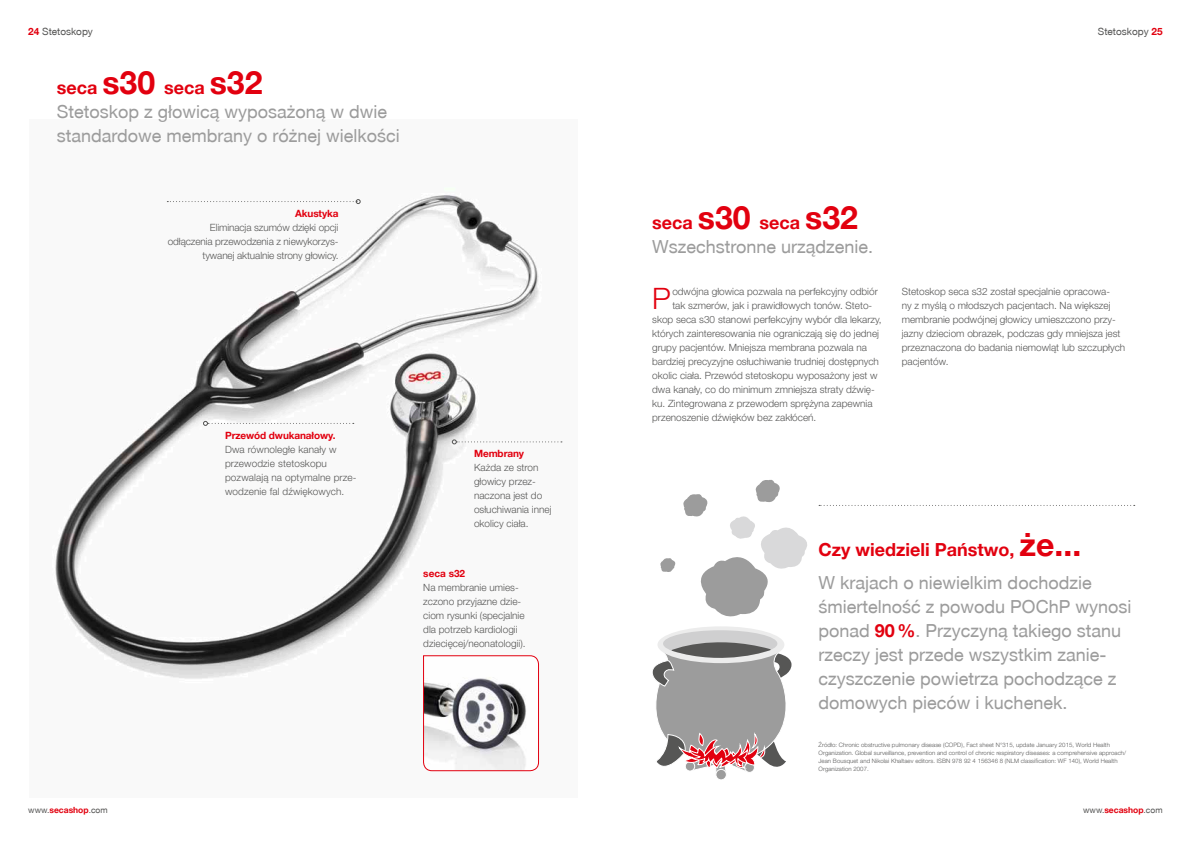
<style>
.page{position:relative;width:1191px;height:842px;background:#fff}
.page>*{position:absolute;margin:0;border:0;box-sizing:border-box;transform-origin:0 0}
.t1{font:300 29.6px "secaglobal";color:#e2000f}
.t2{font:18px/24px "secaglobal";color:#9c9c9c}
.t3{font:300 10px/14px "secaglobal";color:#565655}
.t4{font:700 10px "secaglobal";letter-spacing:-.01em;color:#e2000f}
.t5{font:10px "secaglobal";color:#565655}
.t6{font:8.5px "secaglobal";color:#565655}
.t7{font:300 6px/8px "secaglobal";letter-spacing:.01em;color:#565655}
.s1{font-weight:700;color:#e2000f}
.s2{font-weight:700;font-size:32px;color:#e2000f}
</style>
<div class="page">
<img style="left:55px;top:188px;width:508px;height:584px">
<svg style="left:203px;top:421px;width:151px;height:5px"></svg>
<svg style="left:452px;top:439px;width:110px;height:5px"></svg>
<svg style="left:167px;top:199px;width:194px;height:5px"></svg>
<svg style="left:423px;top:655px;width:116px;height:116px"></svg>
<svg style="left:819px;top:505px;width:315px;height:1px"></svg>
<svg style="left:660px;top:479px;width:147px;height:138px"></svg>
<div style="left:657px;top:626px;width:127px;height:37px;background:#ececec;border-radius:50%"></div>
<div style="left:663px;top:630px;width:114px;height:27px;background:#cfcfd0;border-radius:50%"></div>
<svg style="left:652px;top:633px;width:140px;height:147px"></svg>
<p class="t5" style="left:28px;top:26px;width:66px"><span class="s1">24</span> Stetoskopy</p>
<p class="t5" style="left:1098px;top:26px;width:66px">Stetoskopy <span class="s1">25</span></p>
<h2 class="t2" style="left:57px;top:76px;width:345px"><span class="s1">seca</span> <span class="s2">s30</span> <span class="s1">seca</span> <span class="s2">s32<br></span>Stetoskop z głowicą wyposażoną w dwie standardowe membrany o różnej wielkości</h2>
<p class="t4" style="left:295px;top:207px;width:45px">Akustyka</p>
<p class="t3" style="left:168px;top:220px;width:172px;text-align:right">Eliminacja szumów dzięki opcji odłączenia przewodzenia z niewykorzys&shy;tywanej aktualnie strony głowicy.</p>
<p class="t4" style="left:225px;top:429px;width:112px">Przewód dwukanałowy.</p>
<p class="t3" style="left:225px;top:442px;width:133px">Dwa równoległe kanały w przewodzie stetoskopu pozwalają na optymalne prze&shy;wodzenie fal dźwiękowych.</p>
<p class="t4" style="left:474px;top:448px;width:52px">Membrany</p>
<p class="t3" style="left:474px;top:461px;width:79px">Każda ze stron głowicy przez&shy;naczona jest do osłuchiwania innej okolicy ciała.</p>
<p class="t4" style="left:423px;top:567px;width:43px">seca s32</p>
<p class="t3" style="left:423px;top:580px;width:104px">Na membranie umies&shy;zczono przyjazne dzie&shy;ciom rysunki (specjalnie dla potrzeb kardiologii dziecięcej/neonatologii).</p>
<h2 class="t2" style="left:652px;top:211px;width:222px"><span class="s1">seca</span> <span class="s2">s30</span> <span class="s1">seca</span> <span class="s2">s32<br></span>Wszechstronne urządzenie.</h2>
<h1 class="t1" style="left:652px;top:281px;width:20px">P</h1>
<p class="t3" style="left:672px;top:284px;width:207px">odwójna głowica pozwala na perfekcyjny odbiór</p>
<p class="t3" style="left:672px;top:298px;width:201px">tak szmerów, jak i prawidłowych tonów. Steto-</p>
<p class="t3" style="left:652px;top:312px;width:231px">skop seca s30 stanowi perfekcyjny wybór dla lekarzy,</p>
<p class="t3" style="left:652px;top:326px;width:228px">których zainteresowania nie ograniczają się do jednej</p>
<p class="t3" style="left:652px;top:340px;width:216px">grupy pacjentów. Mniejsza membrana pozwala na</p>
<p class="t3" style="left:652px;top:354px;width:228px">bardziej precyzyjne osłuchiwanie trudniej dostępnych</p>
<p class="t3" style="left:652px;top:368px;width:227px">okolic ciała. Przewód stetoskopu wyposażony jest w</p>
<p class="t3" style="left:652px;top:382px;width:224px">dwa kanały, co do minimum zmniejsza straty dźwię-</p>
<p class="t3" style="left:652px;top:396px;width:222px">ku. Zintegrowana z przewodem sprężyna zapewnia</p>
<p class="t3" style="left:652px;top:410px;width:166px">przenoszenie dźwięków bez zakłóceń.</p>
<p class="t3" style="left:901px;top:284px;width:225px">Stetoskop seca s32 został specjalnie opracowa-<br>ny z myślą o młodszych pacjentach. Na większej membranie podwójnej głowicy umieszczono przy&shy;jazny dzieciom obrazek, podczas gdy mniejsza jest przeznaczona do badania niemowląt lub szczupłych pacjentów.</p>
<h2 class="t2" style="left:818px;top:533px;width:275px;line-height:33.2px"><span class="s1">Czy wiedzieli Państwo,</span> <span class="s2">że...<br></span>W krajach o niewielkim dochodzie</h2>
<h2 class="t2" style="left:818px;top:595px;width:314px">śmiertelność z powodu POChP wynosi ponad <span class="s1">90 %</span>. Przyczyną takiego stanu rzeczy jest przede wszystkim zanie&shy;czyszczenie powietrza pochodzące z domowych pieców i kuchenek.</h2>
<p class="t7" style="left:818px;top:741px;width:309px">Źródło: Chronic obstructive pulmonary disease (COPD), Fact sheet N°315, update January 2015, World Health Organization. Global surveillance, prevention and control of chronic respiratory diseases: a comprehensive approach/ Jean Bousquet and Nikolai Khaltaev editors. ISBN 978 92 4 156346 8 (NLM classification: WF 140), World Health Organization 2007.</p>
<p class="t6" style="left:28px;top:805px;width:81px">www.<span class="s1">secashop</span>.com</p>
<p class="t6" style="left:1083px;top:805px;width:81px">www.<span class="s1">secashop</span>.com</p>
</div>
